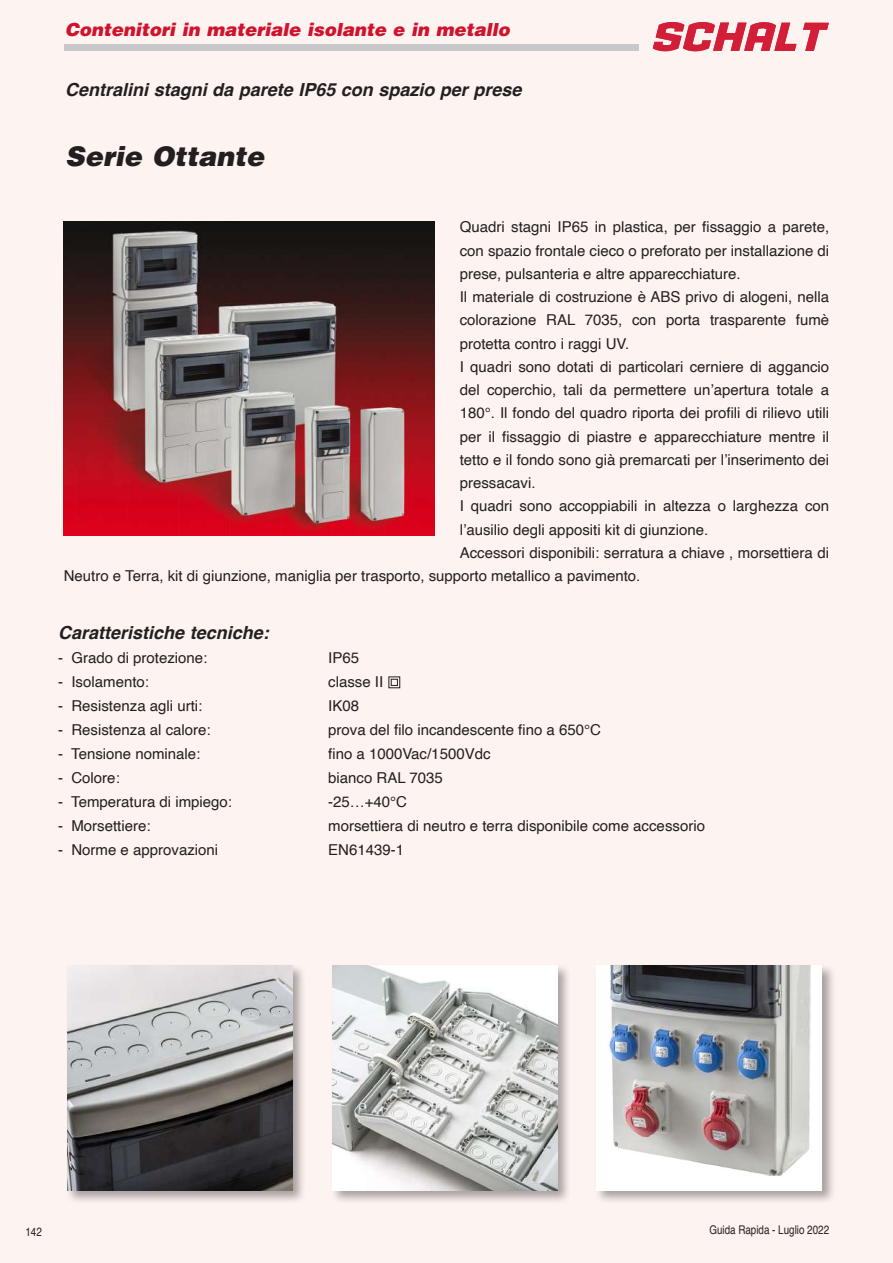
<style>
.page{position:relative;width:893px;height:1263px;background:#fdf3f1}
.page>*{position:absolute;margin:0;border:0;box-sizing:border-box;transform-origin:0 0}
.t1{font:italic 900 27px "Helvetica";color:#231f20}
.t2{font:italic 700 18px "Helvetica";color:#231f20}
.t3{font:italic 900 18px "Helvetica";color:#d1122c}
.t4{font:15px "Helvetica";color:#231f20}
.t5{font:condensed 12px "Helvetica";color:#231f20}
</style>
<div class="page">
<svg style="left:653px;top:22px;width:143px;height:29px"></svg>
<svg style="left:803px;top:23px;width:26px;height:28px"></svg>
<div style="left:64px;top:45px;width:574px;height:6px;background:#c7c8ca"></div>
<svg style="left:388px;top:676px;width:13px;height:13px"></svg>
<div style="left:65px;top:963px;width:242px;height:242px;background:#231f20;opacity:.39"></div>
<img style="left:68px;top:965px;width:225px;height:225px">
<div style="left:330px;top:963px;width:242px;height:242px;background:#231f20;opacity:.39"></div>
<img style="left:332px;top:965px;width:225px;height:225px">
<div style="left:594px;top:963px;width:242px;height:242px;background:#231f20;opacity:.39"></div>
<img style="left:596px;top:965px;width:226px;height:225px">
<img style="left:63px;top:221px;width:371px;height:315px">
<p class="t3" style="left:65px;top:17px;width:446px">Contenitori in materiale isolante e in metallo</p>
<p class="t2" style="left:65px;top:78px;width:458px">Centralini stagni da parete IP65 con spazio per prese</p>
<h1 class="t1" style="left:65px;top:138px;width:200px">Serie Ottante</h1>
<p class="t4" style="left:460px;top:216px;width:371px">Quadri stagni IP65 in plastica, per fissaggio a parete,</p>
<p class="t4" style="left:460px;top:239px;width:371px">con spazio frontale cieco o preforato per installazione di</p>
<p class="t4" style="left:460px;top:262px;width:282px">prese, pulsanteria e altre apparecchiature.</p>
<p class="t4" style="left:460px;top:285px;width:371px">Il materiale di costruzione è ABS privo di alogeni, nella</p>
<p class="t4" style="left:460px;top:309px;width:371px">colorazione RAL 7035, con porta trasparente fumè</p>
<p class="t4" style="left:460px;top:332px;width:171px">protetta contro i raggi UV.</p>
<p class="t4" style="left:460px;top:355px;width:371px">I quadri sono dotati di particolari cerniere di aggancio</p>
<p class="t4" style="left:460px;top:378px;width:371px">del coperchio, tali da permettere un’apertura totale a</p>
<p class="t4" style="left:460px;top:402px;width:371px">180°. Il fondo del quadro riporta dei profili di rilievo utili</p>
<p class="t4" style="left:460px;top:425px;width:371px">per il fissaggio di piastre e apparecchiature mentre il</p>
<p class="t4" style="left:460px;top:448px;width:371px">tetto e il fondo sono già premarcati per l’inserimento dei</p>
<p class="t4" style="left:460px;top:471px;width:77px">pressacavi.</p>
<p class="t4" style="left:460px;top:495px;width:371px">I quadri sono accoppiabili in altezza o larghezza con</p>
<p class="t4" style="left:460px;top:518px;width:250px">l’ausilio degli appositi kit di giunzione.</p>
<p class="t4" style="left:460px;top:541px;width:371px">Accessori disponibili: serratura a chiave , morsettiera di</p>
<p class="t4" style="left:64px;top:564px;width:578px">Neutro e Terra, kit di giunzione, maniglia per trasporto, supporto metallico a pavimento.</p>
<p class="t2" style="left:58px;top:622px;width:212px">Caratteristiche tecniche:</p>
<p class="t4" style="left:58px;top:646px;width:151px">- Grado di protezione:</p>
<p class="t4" style="left:328px;top:646px;width:32px">IP65</p>
<p class="t4" style="left:58px;top:670px;width:92px">- Isolamento:</p>
<p class="t4" style="left:328px;top:670px;width:57px">classe II</p>
<p class="t4" style="left:58px;top:694px;width:146px">- Resistenza agli urti:</p>
<p class="t4" style="left:328px;top:694px;width:32px">IK08</p>
<p class="t4" style="left:58px;top:718px;width:154px">- Resistenza al calore:</p>
<p class="t4" style="left:328px;top:718px;width:274px">prova del filo incandescente fino a 650°C</p>
<p class="t4" style="left:58px;top:742px;width:144px">- Tensione nominale:</p>
<p class="t4" style="left:328px;top:742px;width:164px">fino a 1000Vac/1500Vdc</p>
<p class="t4" style="left:58px;top:766px;width:63px">- Colore:</p>
<p class="t4" style="left:328px;top:766px;width:116px">bianco RAL 7035</p>
<p class="t4" style="left:58px;top:790px;width:175px">- Temperatura di impiego:</p>
<p class="t4" style="left:328px;top:790px;width:80px">-25…+40°C</p>
<p class="t4" style="left:58px;top:814px;width:94px">- Morsettiere:</p>
<p class="t4" style="left:328px;top:814px;width:378px">morsettiera di neutro e terra disponibile come accessorio</p>
<p class="t4" style="left:58px;top:838px;width:162px">- Norme e approvazioni</p>
<p class="t4" style="left:328px;top:838px;width:77px">EN61439-1</p>
<p class="t5" style="left:26px;top:1224px;width:18px">142</p>
<p class="t5" style="left:709px;top:1222px;width:121px">Guida Rapida - Luglio 2022</p>
</div>
